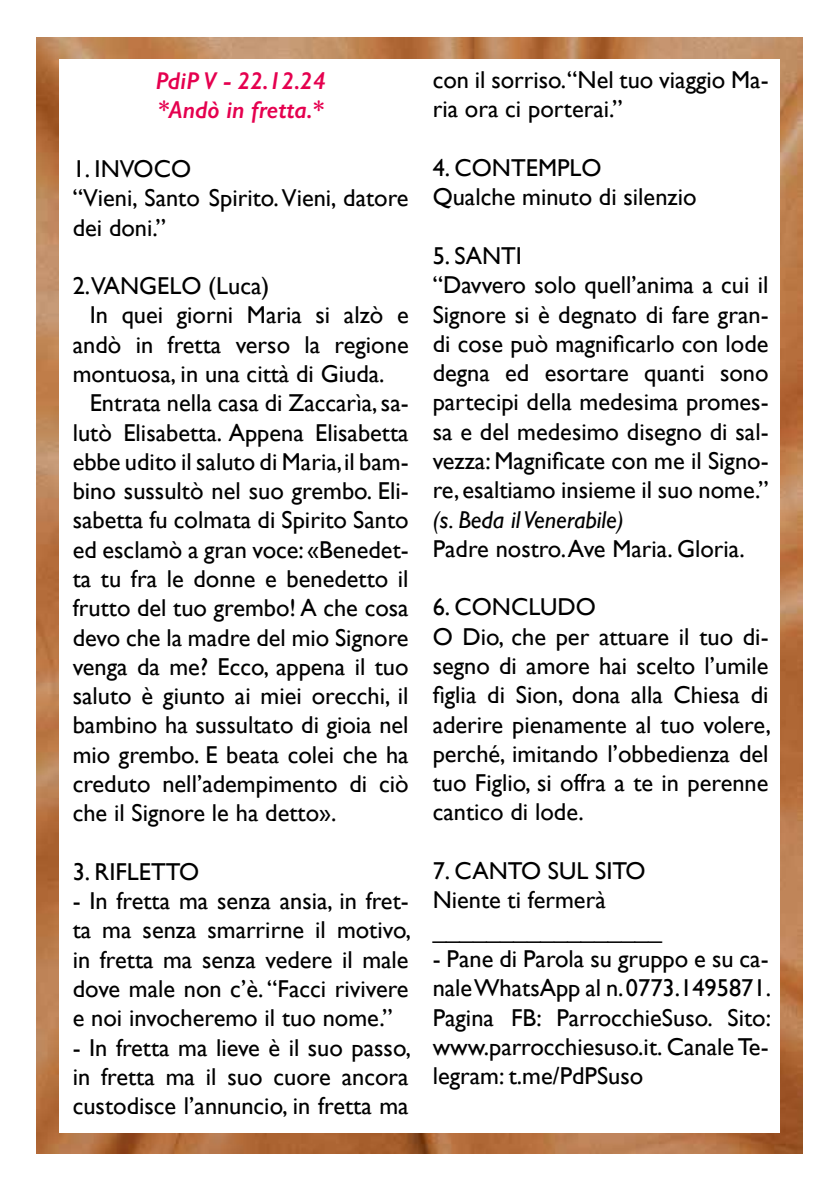
<style>
.page{position:relative;width:840px;height:1191px;background:#fff}
.page>*{position:absolute;margin:0;border:0;box-sizing:border-box;transform-origin:0 0}
.t1{font:24.4px/29.2px "Gill Sans";color:#000}
.t2{font:italic 600 24.4px/29.2px "Gill Sans";color:#e5004f}
.t3{font:italic 24.4px "Gill Sans";color:#000}
</style>
<div class="page">
<img style="left:36px;top:37px;width:766px;height:1116px">
<div style="left:59px;top:59px;width:720px;height:1073px;background:#fff"></div>
<p class="t2" style="left:155px;top:66px;width:172px">PdiP V - 22.12.24 *Andò in fretta.*</p>
<p class="t1" style="left:73px;top:154px;width:337px">1. INVOCO<br>“Vieni, Santo Spirito. Vieni, datore dei doni.”</p>
<p class="t1" style="left:73px;top:271px;width:198px">2.VANGELO (Luca)</p>
<p class="t1" style="left:90px;top:300px;width:320px">In quei giorni Maria si alzò e</p>
<p class="t1" style="left:73px;top:329px;width:337px">andò in fretta verso la regione</p>
<p class="t1" style="left:73px;top:359px;width:313px">montuosa, in una città di Giuda.</p>
<p class="t1" style="left:90px;top:388px;width:320px">Entrata nella casa di Zaccarìa, sa-</p>
<p class="t1" style="left:73px;top:417px;width:337px">lutò Elisabetta. Appena Elisabetta</p>
<p class="t1" style="left:73px;top:447px;width:337px">ebbe udito il saluto di Maria, il bam-</p>
<p class="t1" style="left:73px;top:476px;width:337px">bino sussultò nel suo grembo. Eli-</p>
<p class="t1" style="left:73px;top:505px;width:337px">sabetta fu colmata di Spirito Santo</p>
<p class="t1" style="left:73px;top:534px;width:337px">ed esclamò a gran voce: «Benedet-</p>
<p class="t1" style="left:73px;top:564px;width:337px">ta tu fra le donne e benedetto il</p>
<p class="t1" style="left:73px;top:593px;width:337px">frutto del tuo grembo! A che cosa</p>
<p class="t1" style="left:73px;top:622px;width:337px">devo che la madre del mio Signore</p>
<p class="t1" style="left:73px;top:652px;width:337px">venga da me? Ecco, appena il tuo</p>
<p class="t1" style="left:73px;top:681px;width:337px">saluto è giunto ai miei orecchi, il</p>
<p class="t1" style="left:73px;top:710px;width:337px">bambino ha sussultato di gioia nel</p>
<p class="t1" style="left:73px;top:739px;width:337px">mio grembo. E beata colei che ha</p>
<p class="t1" style="left:73px;top:769px;width:337px">creduto nell’adempimento di ciò</p>
<p class="t1" style="left:73px;top:798px;width:265px">che il Signore le ha detto».</p>
<p class="t1" style="left:73px;top:856px;width:128px">3. RIFLETTO</p>
<p class="t1" style="left:73px;top:886px;width:339px;text-align:justify">- In fretta ma senza ansia, in fret&shy;ta ma senza smarrirne il motivo, in fretta ma senza vedere il male dove male non c’è. “Facci rivivere e noi invocheremo il tuo nome.”</p>
<p class="t1" style="left:73px;top:1032px;width:339px;text-align:justify">- In fretta ma lieve è il suo passo, in fretta ma il suo cuore ancora custodisce l’annuncio, in fretta ma</p>
<p class="t1" style="left:432px;top:65px;width:337px">con il sorriso.“Nel tuo viaggio Ma&shy;ria ora ci porterai.”</p>
<p class="t1" style="left:432px;top:153px;width:265px">4. CONTEMPLO<br>Qualche minuto di silenzio</p>
<p class="t1" style="left:432px;top:241px;width:337px">5. SANTI<br>“Davvero solo quell’anima a cui il<br>Signore si è degnato di fare gran&shy;di cose può magnificarlo con lode degna ed esortare quanti sono partecipi della medesima promes&shy;sa e del medesimo disegno di sal&shy;vezza: Magnificate con me il Signo&shy;re, esaltiamo insieme il suo nome.”</p>
<p class="t3" style="left:432px;top:505px;width:193px">(s. Beda il Venerabile)</p>
<p class="t1" style="left:432px;top:534px;width:313px">Padre nostro. Ave Maria. Gloria.</p>
<p class="t1" style="left:432px;top:592px;width:339px">6. CONCLUDO<br>O Dio, che per attuare il tuo di&shy;segno di amore hai scelto l’umile figlia di Sion, dona alla Chiesa di aderire pienamente al tuo volere, perché, imitando l’obbedienza del tuo Figlio, si offra a te in perenne cantico di lode.</p>
<p class="t1" style="left:432px;top:856px;width:230px">7. CANTO SUL SITO<br>Niente ti fermerà _________________</p>
<p class="t1" style="left:432px;top:943px;width:340px;text-align:justify">- Pane di Parola su gruppo e su ca&shy;nale WhatsApp al n. 0773.1495871.<br>Pagina FB: ParrocchieSuso. Sito: www.parrocchiesuso.it. Canale Te&shy;legram: t.me/PdPSuso</p>
</div>
